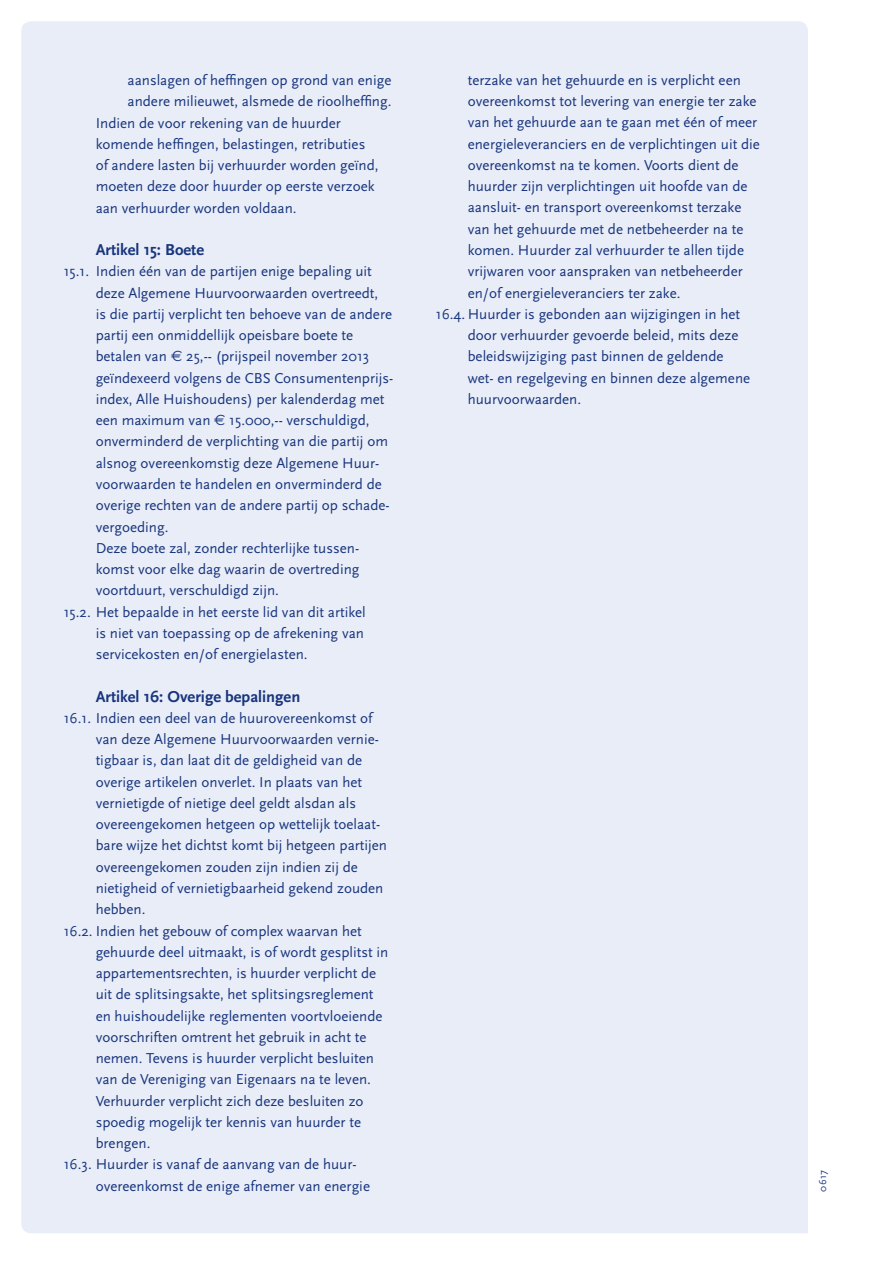
<style>
.page{position:relative;width:893px;height:1263px;background:#fff}
.page>*{position:absolute;margin:0;border:0;box-sizing:border-box;transform-origin:0 0}
.t1{font:700 16.5px "Scala Sans";color:#18357d}
.t2{font:15px "Scala Sans";color:#18357d}
.t3{font:10.5px "Scala Sans";color:#18357d}
.s1{font-family:"Euro Sans"}
</style>
<div class="page">
<div style="left:21px;top:21px;width:787px;height:1212px;background:#e9edf8"></div>
<p class="t2" style="left:128px;top:72px;width:265px">aanslagen of heffingen op grond van enige</p>
<p class="t2" style="left:128px;top:93px;width:265px">andere milieuwet, alsmede de rioolheffing.</p>
<p class="t2" style="left:96px;top:115px;width:247px">Indien de voor rekening van de huurder</p>
<p class="t2" style="left:96px;top:136px;width:271px">komende heffingen, belastingen, retributies</p>
<p class="t2" style="left:96px;top:157px;width:284px">of andere lasten bij verhuurder worden geïnd,</p>
<p class="t2" style="left:96px;top:178px;width:280px">moeten deze door huurder op eerste verzoek</p>
<p class="t2" style="left:96px;top:200px;width:202px">aan verhuurder worden voldaan.</p>
<p class="t1" style="left:96px;top:241px;width:110px">Artikel 15: Boete</p>
<p class="t2" style="left:64px;top:263px;width:310px">15.1. Indien één van de partijen enige bepaling uit</p>
<p class="t2" style="left:96px;top:285px;width:284px">deze Algemene Huurvoorwaarden overtreedt,</p>
<p class="t2" style="left:96px;top:306px;width:298px">is die partij verplicht ten behoeve van de andere</p>
<p class="t2" style="left:96px;top:327px;width:259px">partij een onmiddellijk opeisbare boete te</p>
<p class="t2" style="left:96px;top:348px;width:275px">betalen van <span class="s1">€</span> 25,-- (prijspeil november 2013</p>
<p class="t2" style="left:96px;top:370px;width:299px">geïndexeerd volgens de CBS Consumentenprijs-</p>
<p class="t2" style="left:96px;top:391px;width:290px">index, Alle Huishoudens) per kalenderdag met</p>
<p class="t2" style="left:96px;top:412px;width:276px">een maximum van <span class="s1">€</span> 15.000,-- verschuldigd,</p>
<p class="t2" style="left:96px;top:433px;width:294px">onverminderd de verplichting van die partij om</p>
<p class="t2" style="left:96px;top:455px;width:285px">alsnog overeenkomstig deze Algemene Huur-</p>
<p class="t2" style="left:96px;top:476px;width:288px">voorwaarden te handelen en onverminderd de</p>
<p class="t2" style="left:96px;top:497px;width:295px">overige rechten van de andere partij op schade-</p>
<p class="t2" style="left:96px;top:518px;width:74px">vergoeding.</p>
<p class="t2" style="left:96px;top:540px;width:265px">Deze boete zal, zonder rechterlijke tussen-</p>
<p class="t2" style="left:96px;top:561px;width:265px">komst voor elke dag waarin de overtreding</p>
<p class="t2" style="left:96px;top:582px;width:185px">voortduurt, verschuldigd zijn.</p>
<p class="t2" style="left:64px;top:603px;width:304px">15.2. Het bepaalde in het eerste lid van dit artikel</p>
<p class="t2" style="left:96px;top:625px;width:270px">is niet van toepassing op de afrekening van</p>
<p class="t2" style="left:96px;top:646px;width:214px">servicekosten en/of energielasten.</p>
<p class="t1" style="left:96px;top:687px;width:206px">Artikel 16: Overige bepalingen</p>
<p class="t2" style="left:64px;top:710px;width:310px">16.1. Indien een deel van de huurovereenkomst of</p>
<p class="t2" style="left:96px;top:731px;width:285px">van deze Algemene Huurvoorwaarden vernie-</p>
<p class="t2" style="left:96px;top:752px;width:268px">tigbaar is, dan laat dit de geldigheid van de</p>
<p class="t2" style="left:96px;top:774px;width:268px">overige artikelen onverlet. In plaats van het</p>
<p class="t2" style="left:96px;top:795px;width:262px">vernietigde of nietige deel geldt alsdan als</p>
<p class="t2" style="left:96px;top:816px;width:286px">overeengekomen hetgeen op wettelijk toelaat-</p>
<p class="t2" style="left:96px;top:837px;width:293px">bare wijze het dichtst komt bij hetgeen partijen</p>
<p class="t2" style="left:96px;top:859px;width:264px">overeengekomen zouden zijn indien zij de</p>
<p class="t2" style="left:96px;top:880px;width:289px">nietigheid of vernietigbaarheid gekend zouden</p>
<p class="t2" style="left:96px;top:901px;width:51px">hebben.</p>
<p class="t2" style="left:64px;top:922px;width:299px">16.2. Indien het gebouw of complex waarvan het</p>
<p class="t2" style="left:96px;top:944px;width:294px">gehuurde deel uitmaakt, is of wordt gesplitst in</p>
<p class="t2" style="left:96px;top:965px;width:282px">appartementsrechten, is huurder verplicht de</p>
<p class="t2" style="left:96px;top:986px;width:279px">uit de splitsingsakte, het splitsingsreglement</p>
<p class="t2" style="left:96px;top:1007px;width:288px">en huishoudelijke reglementen voortvloeiende</p>
<p class="t2" style="left:96px;top:1029px;width:272px">voorschriften omtrent het gebruik in acht te</p>
<p class="t2" style="left:96px;top:1050px;width:280px">nemen. Tevens is huurder verplicht besluiten</p>
<p class="t2" style="left:96px;top:1071px;width:277px">van de Vereniging van Eigenaars na te leven.</p>
<p class="t2" style="left:96px;top:1092px;width:269px">Verhuurder verplicht zich deze besluiten zo</p>
<p class="t2" style="left:96px;top:1114px;width:267px">spoedig mogelijk ter kennis van huurder te</p>
<p class="t2" style="left:96px;top:1135px;width:56px">brengen.</p>
<p class="t2" style="left:64px;top:1156px;width:294px">16.3. Huurder is vanaf de aanvang van de huur-</p>
<p class="t2" style="left:96px;top:1177px;width:276px">overeenkomst de enige afnemer van energie</p>
<p class="t2" style="left:468px;top:72px;width:275px">terzake van het gehuurde en is verplicht een</p>
<p class="t2" style="left:468px;top:93px;width:290px">overeenkomst tot levering van energie ter zake</p>
<p class="t2" style="left:468px;top:114px;width:291px">van het gehuurde aan te gaan met één of meer</p>
<p class="t2" style="left:468px;top:136px;width:294px">energieleveranciers en de verplichtingen uit die</p>
<p class="t2" style="left:468px;top:157px;width:272px">overeenkomst na te komen. Voorts dient de</p>
<p class="t2" style="left:468px;top:178px;width:281px">huurder zijn verplichtingen uit hoofde van de</p>
<p class="t2" style="left:468px;top:199px;width:275px">aansluit- en transport overeenkomst terzake</p>
<p class="t2" style="left:468px;top:221px;width:277px">van het gehuurde met de netbeheerder na te</p>
<p class="t2" style="left:468px;top:242px;width:278px">komen. Huurder zal verhuurder te allen tijde</p>
<p class="t2" style="left:468px;top:263px;width:276px">vrijwaren voor aanspraken van netbeheerder</p>
<p class="t2" style="left:468px;top:284px;width:214px">en/of energieleveranciers ter zake.</p>
<p class="t2" style="left:436px;top:306px;width:306px">16.4. Huurder is gebonden aan wijzigingen in het</p>
<p class="t2" style="left:468px;top:327px;width:272px">door verhuurder gevoerde beleid, mits deze</p>
<p class="t2" style="left:468px;top:348px;width:257px">beleidswijziging past binnen de geldende</p>
<p class="t2" style="left:468px;top:369px;width:284px">wet- en regelgeving en binnen deze algemene</p>
<p class="t2" style="left:468px;top:391px;width:115px">huurvoorwaarden.</p>
<p class="t3" style="left:817px;top:1192px;width:24px;rotate:-90deg">0617</p>
</div>
